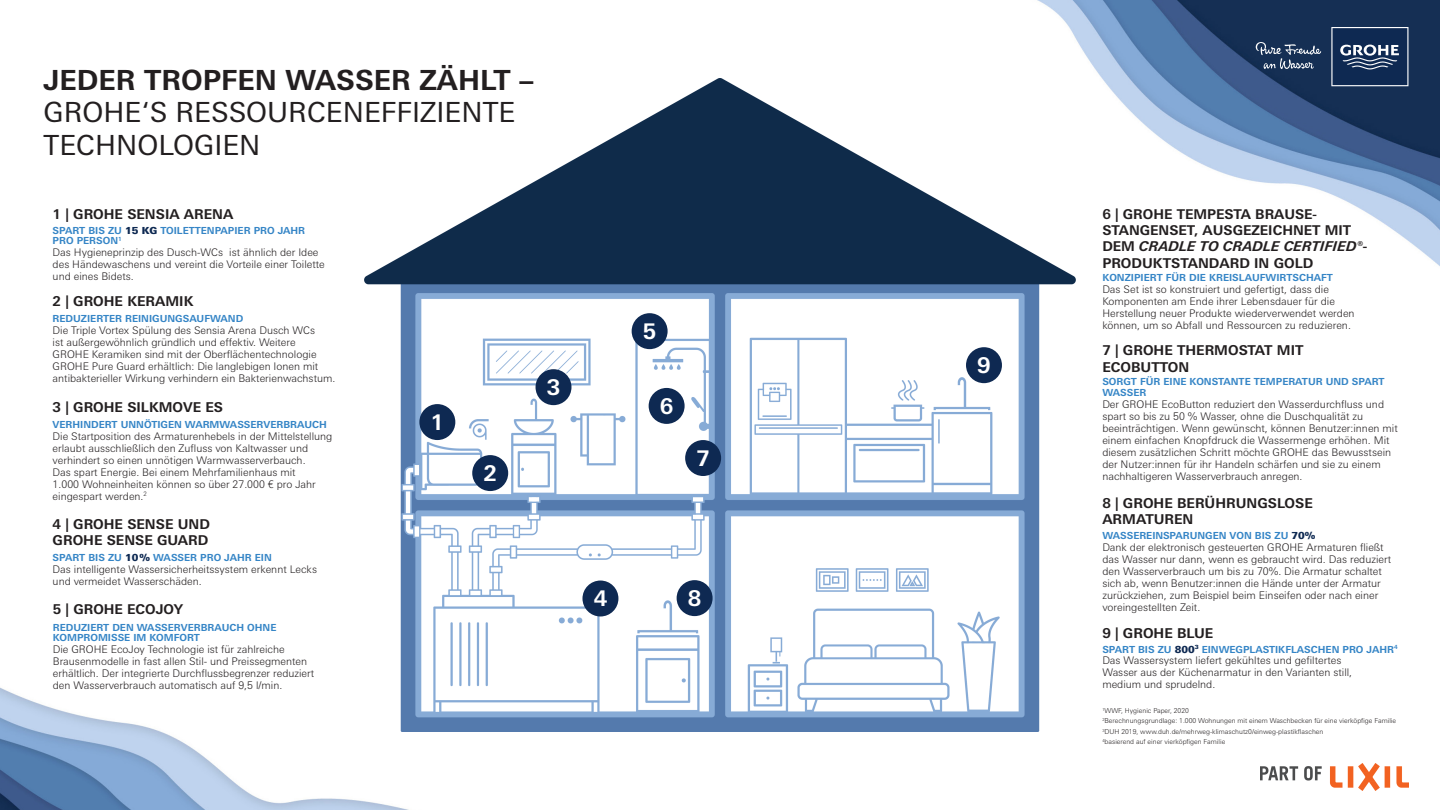
<style>
.page{position:relative;width:1440px;height:810px;background:#fff}
.page>*{position:absolute;margin:0;border:0;box-sizing:border-box;transform-origin:0 0}
.t1{font:27.75px/32.2px "Univers Next W1 G";color:#231f20}
.t2{font:700 27.75px "Univers Next W1 G";color:#231f20}
.t3{font:700 21.6px "Univers Next W1 G";color:#fff}
.t4{font:700 13.58px/16.3px "Univers Next W1 G";color:#231f20}
.t5{font:italic 700 13.58px/16.3px "Univers Next W1 G";color:#231f20}
.t6{font:700 13.5px/16.3px "Univers Next W1 G";color:#231f20}
.t7{font:300 10.5px/12px "Univers Next W1 G";color:#231f20}
.t8{font:700 9.75px/9.8px "Univers Next W1 G";color:#3585c6}
.t9{font:300 6.75px/10.5px "Univers Next W1 G";color:#231f20}
.s1{font-family:"Univers Next Pro"}
.s2{font-weight:900;color:#0e2952}
.s3{font-size:13.58px}
.s4{font-family:"Univers Next Pro";font-size:13.58px}
.s5{font-style:normal;font-size:13.5px}
.s6{font-size:13.5px}
.s7{font-style:normal}
</style>
<div class="page">
<img style="left:0;top:0;width:1440px;height:810px">
<img style="left:364px;top:78px;width:712px;height:654px">
<img style="left:1260px;top:763px;width:148px;height:27px">
<svg style="left:1331px;top:27px;width:77px;height:59px;background:#344b6d"></svg>
<svg style="left:1256px;top:42px;width:65px;height:27px;background:#3e5472"></svg>
<div style="left:419px;top:404px;width:36px;height:36px;background:#0e2952;border-radius:50%"></div>
<div style="left:536px;top:369px;width:35px;height:36px;background:#0e2952;border-radius:50%"></div>
<div style="left:582px;top:581px;width:36px;height:35px;background:#0e2952;border-radius:50%"></div>
<div style="left:677px;top:580px;width:36px;height:36px;background:#0e2952;border-radius:50%"></div>
<div style="left:966px;top:347px;width:36px;height:36px;background:#0e2952;border-radius:50%"></div>
<div style="left:472px;top:455px;width:36px;height:36px;background:#0e2952;border-radius:50%"></div>
<div style="left:632px;top:313px;width:36px;height:36px;background:#0e2952;border-radius:50%"></div>
<div style="left:685px;top:440px;width:36px;height:36px;background:#0e2952;border-radius:50%"></div>
<div style="left:649px;top:388px;width:36px;height:36px;background:#0e2952;border-radius:50%"></div>
<h1 class="t2" style="left:44px;top:64px;width:491px">JEDER TROPFEN WASSER ZÄHLT –</h1>
<h1 class="t1" style="left:44px;top:96px;width:473px">GROHE‘S RESSOURCENEFFIZIENTE<br>TECHNOLOGIEN</h1>
<p class="t4" style="left:53px;top:206px;width:182px">1 <span class="s1">|</span> GROHE SENSIA ARENA</p>
<p class="t8" style="left:53px;top:226px;width:254px">SPART BIS ZU <span class="s2">15 KG</span> TOILETTENPAPIER PRO JAHR<br>PRO PERSON<sup>1</sup></p>
<p class="t7" style="left:53px;top:246px;width:274px">Das Hygieneprinzip des Dusch-WCs ist ähnlich der Idee des Händewaschens und vereint die Vorteile einer Toilette und eines Bidets.</p>
<p class="t8" style="left:53px;top:313px;width:192px">REDUZIERTER REINIGUNGSAUFWAND</p>
<p class="t7" style="left:53px;top:324px;width:284px">Die Triple Vortex Spülung des Sensia Arena Dusch WCs<br>ist außergewöhnlich gründlich und effektiv. Weitere<br>GROHE Keramiken sind mit der Oberflächentechnologie GROHE Pure Guard erhältlich: Die langlebigen Ionen mit antibakterieller Wirkung verhindern ein Bakterienwachstum.</p>
<p class="t8" style="left:53px;top:419px;width:276px">VERHINDERT UNNÖTIGEN WARMWASSERVERBRAUCH</p>
<p class="t7" style="left:53px;top:430px;width:281px">Die Startposition des Armaturenhebels in der Mittelstellung erlaubt ausschließlich den Zufluss von Kaltwasser und verhindert so einen unnötigen Warmwasserverbauch.<br>Das spart Energie. Bei einem Mehrfamilienhaus mit<br>1.000 Wohneinheiten können so über 27.000 € pro Jahr eingespart werden.<sup>2</sup></p>
<p class="t4" style="left:53px;top:293px;width:142px">2 <span class="s1">|</span> GROHE KERAMIK</p>
<p class="t4" style="left:53px;top:399px;width:172px">3 <span class="s1">|</span> GROHE SILKMOVE ES</p>
<p class="t4" style="left:53px;top:516px;width:159px">4 <span class="s1">|</span> GROHE SENSE UND<br>GROHE SENSE GUARD</p>
<p class="t8" style="left:53px;top:553px;width:221px">SPART BIS ZU <span class="s2">10%</span> WASSER PRO JAHR EIN</p>
<p class="t7" style="left:53px;top:563px;width:266px">Das intelligente Wassersicherheitssystem erkennt Lecks und vermeidet Wasserschäden.</p>
<p class="t6" style="left:53px;top:601px;width:132px"><span class="s3">5</span> <span class="s4">|</span> GROHE ECOJOY</p>
<p class="t8" style="left:53px;top:623px;width:225px">REDUZIERT DEN WASSERVERBRAUCH OHNE<br>KOMPROMISSE IM KOMFORT</p>
<p class="t7" style="left:53px;top:643px;width:263px">Die GROHE EcoJoy Technologie ist für zahlreiche Brausenmodelle in fast allen Stil- und Preissegmenten erhältlich. Der integrierte Durchflussbegrenzer reduziert den Wasserverbrauch automatisch auf 9,5 l/min.</p>
<h2 class="t3" style="left:431px;top:409px;width:15px">1</h2>
<h2 class="t3" style="left:483px;top:460px;width:15px">2</h2>
<h2 class="t3" style="left:547px;top:374px;width:15px">3</h2>
<h2 class="t3" style="left:643px;top:318px;width:15px">5</h2>
<h2 class="t3" style="left:660px;top:393px;width:15px">6</h2>
<h2 class="t3" style="left:696px;top:445px;width:15px">7</h2>
<h2 class="t3" style="left:594px;top:586px;width:15px">4</h2>
<h2 class="t3" style="left:688px;top:585px;width:15px">8</h2>
<h2 class="t3" style="left:977px;top:352px;width:15px">9</h2>
<p class="t6" style="left:1102px;top:206px;width:251px"><span class="s3">6</span> <span class="s4">|</span> GROHE TEMPESTA BRAUSE-<br>STANGENSET, AUSGEZEICHNET MIT</p>
<p class="t5" style="left:1102px;top:238px;width:266px"><span class="s5">DEM</span> CRADLE TO CRADLE CERTIFIED<span class="s6">®</span><span class="s7">-<br>PRODUKTSTANDARD IN GOLD</span></p>
<p class="t8" style="left:1102px;top:273px;width:232px">KONZIPIERT FÜR DIE KREISLAUFWIRTSCHAFT</p>
<p class="t7" style="left:1102px;top:283px;width:254px">Das Set ist so konstruiert und gefertigt, dass die Komponenten am Ende ihrer Lebensdauer für die Herstellung neuer Produkte wiederverwendet werden können, um so Abfall und Ressourcen zu reduzieren.</p>
<p class="t4" style="left:1102px;top:342px;width:203px">7 <span class="s1">|</span> GROHE THERMOSTAT MIT<br>ECOBUTTON</p>
<p class="t8" style="left:1102px;top:375px;width:284px;line-height:11.2px">SORGT FÜR EINE KONSTANTE TEMPERATUR UND SPART<br>WASSER</p>
<p class="t7" style="left:1102px;top:398px;width:297px">Der GROHE EcoButton reduziert den Wasserdurchfluss und spart so bis zu 50 % Wasser, ohne die Duschqualität zu beeinträchtigen. Wenn gewünscht, können Benutzer:innen mit einem einfachen Knopfdruck die Wassermenge erhöhen. Mit diesem zusätzlichen Schritt möchte GROHE das Bewusstsein der Nutzer:innen für ihr Handeln schärfen und sie zu einem nachhaltigeren Wasserverbrauch anregen.</p>
<p class="t4" style="left:1102px;top:495px;width:212px">8 <span class="s1">|</span> GROHE BERÜHRUNGSLOSE<br>ARMATUREN</p>
<p class="t8" style="left:1102px;top:531px;width:215px">WASSEREINSPARUNGEN VON BIS ZU <span class="s2">70%</span></p>
<p class="t7" style="left:1102px;top:541px;width:290px">Dank der elektronisch gesteuerten GROHE Armaturen fließt das Wasser nur dann, wenn es gebraucht wird. Das reduziert den Wasserverbrauch um bis zu 70%. Die Armatur schaltet sich ab, wenn Benutzer:innen die Hände unter der Armatur zurückziehen, zum Beispiel beim Einseifen oder nach einer voreingestellten Zeit.</p>
<p class="t4" style="left:1102px;top:625px;width:113px">9 <span class="s1">|</span> GROHE BLUE</p>
<p class="t8" style="left:1102px;top:644px;width:297px">SPART BIS ZU <span class="s2">800</span><sup>3</sup> EINWEGPLASTIKFLASCHEN PRO JAHR<sup>4</sup></p>
<p class="t7" style="left:1102px;top:654px;width:251px">Das Wassersystem liefert gekühltes und gefiltertes<br>Wasser aus der Küchenarmatur in den Varianten still, medium und sprudelnd.</p>
<p class="t9" style="left:1102px;top:705px;width:295px"><sup>1</sup>WWF, Hygienic Paper, 2020<br><sup>2</sup>Berechnungsgrundlage: 1.000 Wohnungen mit einem Waschbecken für eine vierköpfige Familie <sup>3</sup>DUH 2019, www.duh.de/mehrweg-klimaschutz0/einweg-plastikflaschen<br><sup>4</sup>basierend auf einer vierköpfigen Familie</p>
</div>
